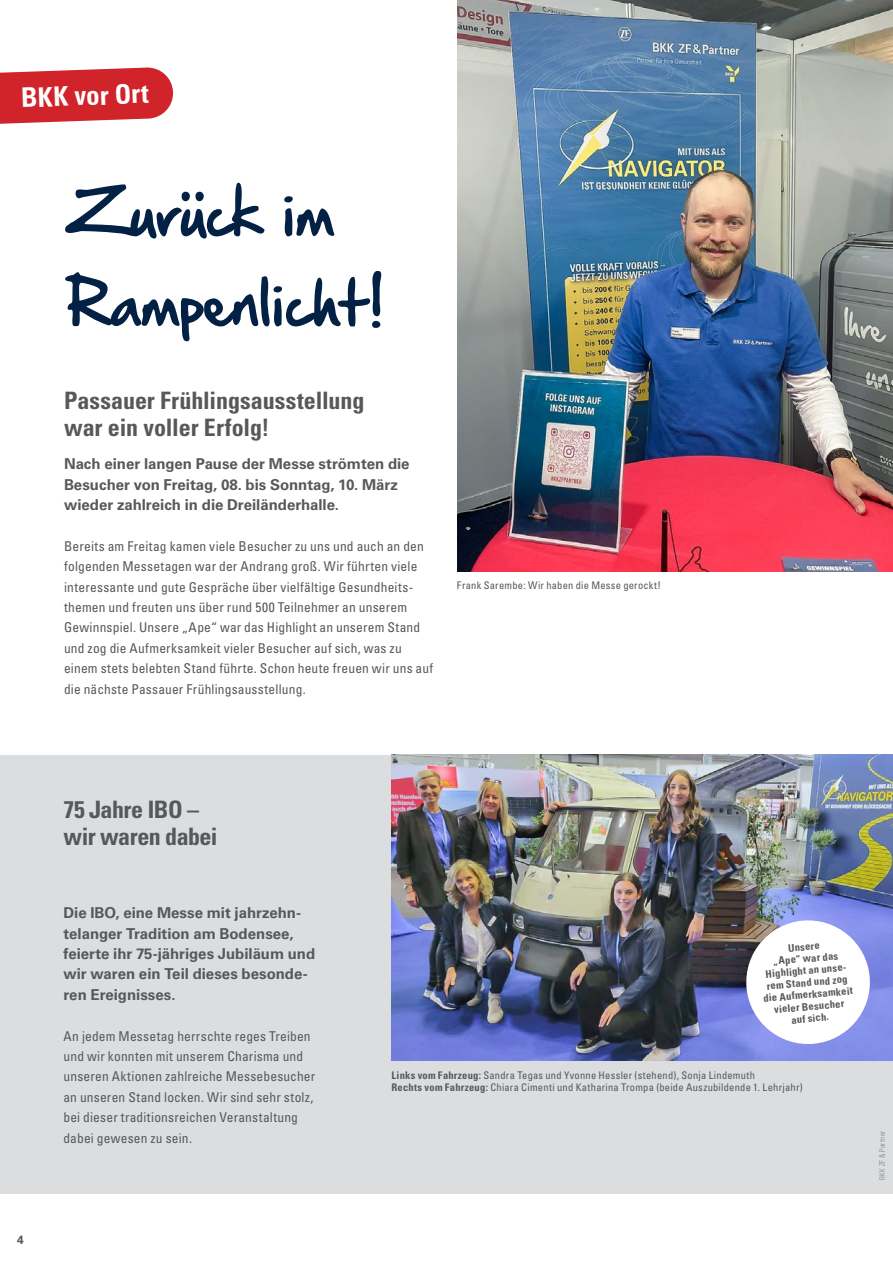
<style>
.page{position:relative;width:893px;height:1263px;background:#fff}
.page>*{position:absolute;margin:0;border:0;box-sizing:border-box;transform-origin:0 0}
._01-Head_groß{font:75px/90px "Hand Of Sean Pro";color:#032145}
.Rubrik_rot_links{font:700 condensed 27px "Univers LT Std";color:#fff}
._02-Head_univers{font:700 condensed 24px/27px "Univers LT Std";letter-spacing:-.005em;color:#57585a}
._02-Head_univers-2{font:700 condensed 24px/27px "Univers LT Std";letter-spacing:-.025em;color:#57585a}
._01-Einleitung{font:700 15px/20.4px "Univers LT Std";color:#57585a}
._01-Copy_Fließ{font:condensed 13.5px/20.4px "Univers LT Std";letter-spacing:.015em;color:#57585a}
.t1{font:700 12px "Univers LT Std";color:#57585a}
.t2{font:condensed 10.5px/12px "Univers LT Std";letter-spacing:.025em;color:#57585a}
._01-BU{font:700 condensed 10.5px/12px "Univers LT Std";color:#57585a;text-align:center}
._01-Bildnachweis{font:300 condensed 7.5px "Univers LT Std";letter-spacing:.035em;color:#808285}
.s1{font-weight:700}
</style>
<div class="page">
<div style="left:0;top:755px;width:893px;height:439px;background:#dcdddf"></div>
<img style="left:457px;top:0;width:436px;height:571px">
<img style="left:392px;top:755px;width:501px;height:306px">
<svg style="left:0;top:67px;width:174px;height:57px"></svg>
<svg style="left:743px;top:918px;width:130px;height:129px"></svg>
<p class="Rubrik_rot_links" style="left:21px;top:81px;width:129px;rotate:-2deg">BKK vor Ort</p>
<p class="_01-Head_groß" style="left:64px;top:165px;width:322px">Zurück im<br>Rampenlicht!</p>
<p class="_02-Head_univers" style="left:64px;top:387px;width:302px">Passauer Frühlingsausstellung war ein voller Erfolg!</p>
<p class="_01-Einleitung" style="left:64px;top:454px;width:347px">Nach einer langen Pause der Messe strömten die<br>Besucher von Freitag, 08. bis Sonntag, 10. März wieder zahlreich in die Dreiländerhalle.</p>
<p class="_01-Copy_Fließ" style="left:64px;top:536px;width:371px">Bereits am Freitag kamen viele Besucher zu uns und auch an den folgenden Messetagen war der Andrang groß. Wir führten viele interessante und gute Gespräche über vielfältige Gesundheits&shy;themen und freuten uns über rund 500 Teilnehmer an unserem Gewinnspiel. Unsere „Ape“ war das Highlight an unserem Stand und zog die Aufmerksamkeit vieler Besucher auf sich, was zu einem stets belebten Stand führte. Schon heute freuen wir uns auf die nächste Passauer Frühlingsausstellung.</p>
<p class="t2" style="left:457px;top:579px;width:206px">Frank Sarembe: Wir haben die Messe gerockt!</p>
<p class="t1" style="left:17px;top:1232px;width:8px">4</p>
<p class="_02-Head_univers-2" style="left:63px;top:796px;width:156px">75 Jahre IBO – wir waren dabei</p>
<p class="_01-Einleitung" style="left:63px;top:903px;width:253px">Die IBO, eine Messe mit jahrzehn&shy;telanger Tradition am Bodensee, feierte ihr 75-jähriges Jubiläum und wir waren ein Teil dieses besonde&shy;ren Ereignisses.</p>
<p class="_01-Copy_Fließ" style="left:63px;top:1025px;width:253px">An jedem Messetag herrschte reges Treiben und wir konnten mit unserem Charisma und unseren Aktionen zahlreiche Messebesucher an unseren Stand locken. Wir sind sehr stolz, bei dieser traditionsreichen Veranstaltung dabei gewesen zu sein.</p>
<p class="_01-BU" style="left:759px;top:944px;width:91px;rotate:-5deg">Unsere<br>„Ape“ war das<br>Highlight an unse&shy;rem Stand und zog die Aufmerksamkeit vieler Besucher<br>auf sich.</p>
<p class="t2" style="left:392px;top:1069px;width:413px"><span class="s1">Links vom Fahrzeug:</span> Sandra Tegas und Yvonne Hessler (stehend), Sonja Lindemuth<br><span class="s1">Rechts vom Fahrzeug:</span> Chiara Cimenti und Katharina Trompa (beide Auszubildende 1. Lehrjahr)</p>
<p class="_01-Bildnachweis" style="left:877px;top:1180px;width:50px;rotate:-90deg">BKK ZF &amp; Partner</p>
</div>
